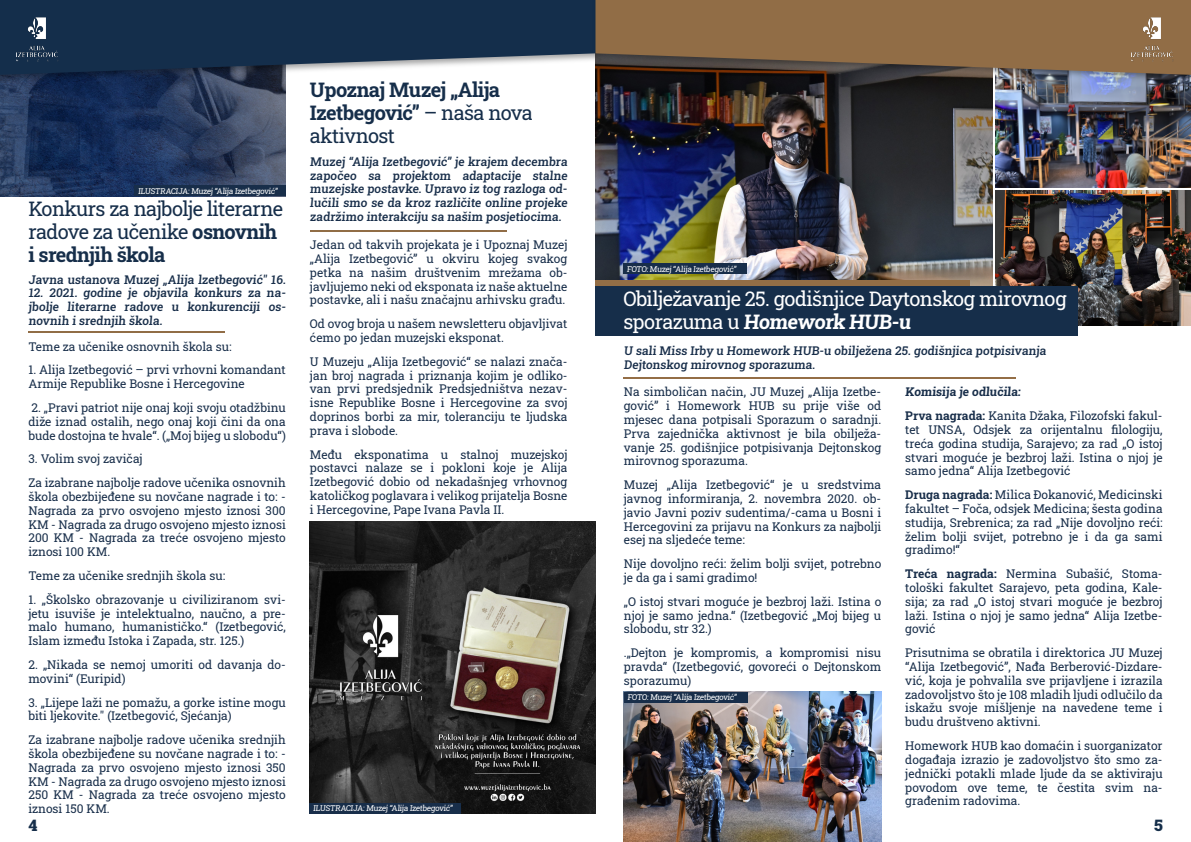
<style>
.page{position:relative;width:1191px;height:842px;background:#fff}
.page>*{position:absolute;margin:0;border:0;box-sizing:border-box;transform-origin:0 0}
.t1{font:20px/23px "Roboto Slab";letter-spacing:-.03em;color:#fff}
.t2{font:20px/23px "Roboto Slab";letter-spacing:-.03em;color:#162e4a}
.t3{font:700 20px/23px "Roboto Slab";letter-spacing:-.03em;color:#162e4a}
.t4{font:900 16.1px "Roboto Slab";color:#162e4a}
.t5{font:900 16.1px "Roboto Slab";color:#152e4a}
.t6{font:12px/13.8px "Roboto Slab";color:#182e4a;text-align:justify}
.t7{font:500 12px/13.8px "Roboto Slab";color:#182e4a;text-align:justify}
.t8{font:700 12px/23.8px "Roboto Slab";color:#182e4a}
.t9{font:8px "Roboto Slab";letter-spacing:-.03em;color:#fff}
.s1{font-weight:700}
.s2{font-weight:400}
</style>
<div class="page">
<img style="left:995px;top:191px;width:196px;height:134px">
<img style="left:995px;top:84px;width:196px;height:103px">
<img style="left:595px;top:84px;width:397px;height:203px">
<div style="left:623px;top:263px;width:123px;height:11px;background:#182e4a"></div>
<img style="left:0;top:84px;width:286px;height:112px">
<div style="left:135px;top:186px;width:151px;height:10px;background:#182e4a"></div>
<img style="left:0;top:75px;width:286px;height:9px">
<svg style="left:75px;top:0;width:517px;height:75px;fill:#142e4b"></svg>
<img style="left:0;top:0;width:75px;height:75px">
<img style="left:592px;top:0;width:599px;height:84px">
<svg style="left:595px;top:0;width:520px;height:75px;fill:#916d46"></svg>
<img style="left:1115px;top:0;width:76px;height:75px">
<hr style="left:28px;top:332px;width:197px;height:1px;background:#916d46">
<hr style="left:310px;top:230px;width:196px;height:1px;background:#916d46">
<hr style="left:624px;top:378px;width:392px;height:1px;background:#946e46">
<div style="left:595px;top:281px;width:374px;height:55px;background:linear-gradient(to right,#936e46,#936e46)"></div>
<div style="left:595px;top:287px;width:483px;height:49px;background:#162e4a"></div>
<img style="left:309px;top:522px;width:286px;height:291px">
<div style="left:309px;top:803px;width:152px;height:10px;background:#182e4a"></div>
<img style="left:624px;top:692px;width:257px;height:150px">
<div style="left:624px;top:692px;width:123px;height:10px;background:#182e4a"></div>
<p class="t9" style="left:138px;top:185px;width:142px">ILUSTRACIJA: Muzej “Alija Izetbegović”</p>
<h1 class="t2" style="left:28px;top:197px;width:256px">Konkurs za najbolje literarne radove za učenike <span class="s1">osnovnih i srednjih škola</span></h1>
<p class="t7" style="left:28px;top:272px;width:260px">Javna ustanova Muzej „Alija lzetbegović" 16.</p>
<p class="t7" style="left:28px;top:286px;width:260px">12. 2021. godine je objavila konkurs za na&shy;jbolje literarne radove u konkurenciji os&shy;novnih i srednjih škola.</p>
<p class="t6" style="left:28px;top:339px;width:205px">Teme za učenike osnovnih škola su:</p>
<p class="t6" style="left:28px;top:363px;width:259px">1. Alija Izetbegović – prvi vrhovni komandant<br>Armije Republike Bosne i Hercegovine</p>
<p class="t6" style="left:28px;top:400px;width:259px">2. „Pravi patriot nije onaj koji svoju otadžbinu diže iznad ostalih, nego onaj koji čini da ona bude dostojna te hvale“. („Moj bijeg u slobodu“)</p>
<p class="t6" style="left:28px;top:447px;width:259px;line-height:23.8px">3. Volim svoj zavičaj<br>Za izabrane najbolje radove učenika osnovnih</p>
<p class="t6" style="left:28px;top:489px;width:259px">škola obezbijeđene su novčane nagrade i to: - Nagrada za prvo osvojeno mjesto iznosi 300<br>KM - Nagrada za drugo osvojeno mjesto iznosi 200 KM - Nagrada za treće osvojeno mjesto iznosi 100 KM.</p>
<p class="t6" style="left:28px;top:568px;width:198px">Teme za učenike srednjih škola su:</p>
<p class="t6" style="left:28px;top:592px;width:259px">1. „Školsko obrazovanje u civiliziranom svi&shy;jetu isuviše je intelektualno, naučno, a pre&shy;malo humano, humanističko.“ (Izetbegović, Islam između Istoka i Zapada, str. 125.)</p>
<p class="t6" style="left:28px;top:657px;width:259px">2. „Nikada se nemoj umoriti od davanja do&shy;movini“ (Euripid)</p>
<p class="t6" style="left:28px;top:695px;width:259px">3. „Lijepe laži ne pomažu, a gorke istine mogu biti ljekovite." (Izetbegović, Sjećanja)</p>
<p class="t6" style="left:28px;top:733px;width:259px">Za izabrane najbolje radove učenika srednjih škola obezbijeđene su novčane nagrade i to: - Nagrada za prvo osvojeno mjesto iznosi 350<br>KM - Nagrada za drugo osvojeno mjesto iznosi 250 KM - Nagrada za treće osvojeno mjesto iznosi 150 KM.</p>
<h1 class="t3" style="left:310px;top:78px;width:224px">Upoznaj Muzej „Alija<br>Izetbegović” <span class="s2">– naša nova aktivnost</span></h1>
<p class="t7" style="left:310px;top:154px;width:260px">Muzej “Alija Izetbegović” je krajem decembra započeo sa projektom adaptacije stalne muzejske postavke. Upravo iz tog razloga od&shy;lučili smo se da kroz različite online projeke zadržimo interakciju sa našim posjetiocima.</p>
<p class="t6" style="left:310px;top:238px;width:259px">Jedan od takvih projekata je i Upoznaj Muzej „Alija Izetbegović” u okviru kojeg svakog petka na našim društvenim mrežama ob&shy;javljujemo neki od eksponata iz naše aktuelne postavke, ali i našu značajnu arhivsku građu.</p>
<p class="t6" style="left:310px;top:317px;width:259px">Od ovog broja u našem newsletteru objavljivat ćemo po jedan muzejski eksponat.</p>
<p class="t6" style="left:310px;top:354px;width:259px">U Muzeju „Alija Izetbegović“ se nalazi znača&shy;jan broj nagrada i priznanja kojim je odliko&shy;van prvi predsjednik Predsjedništva nezav&shy;isne Republike Bosne i Hercegovine za svoj doprinos borbi za mir, toleranciju te ljudska prava i slobode.</p>
<p class="t6" style="left:310px;top:447px;width:259px">Među eksponatima u stalnoj muzejskoj postavci nalaze se i pokloni koje je Alija Izetbegović dobio od nekadašnjeg vrhovnog katoličkog poglavara i velikog prijatelja Bosne i Hercegovine, Pape Ivana Pavla II.</p>
<p class="t9" style="left:313px;top:803px;width:142px">ILUSTRACIJA: Muzej “Alija Izetbegović”</p>
<p class="t9" style="left:627px;top:263px;width:112px">FOTO: Muzej “Alija Izetbegović”</p>
<h1 class="t1" style="left:623px;top:287px;width:445px">Obilježavanje 25. godišnjice Daytonskog mirovnog sporazuma u <span class="s1">Homework HUB-u</span></h1>
<p class="t7" style="left:624px;top:344px;width:425px">U sali Miss Irby u Homework HUB-u obilježena 25. godišnjica potpisivanja<br>Dejtonskog mirovnog sporazuma.</p>
<p class="t6" style="left:624px;top:385px;width:259px">Na simboličan način, JU Muzej „Alija Izetbe&shy;gović” i Homework HUB su prije više od mjesec dana potpisali Sporazum o saradnji.<br>Prva zajednička aktivnost je bila obilježa&shy;vanje 25. godišnjice potpisivanja Dejtonskog mirovnog sporazuma.</p>
<p class="t6" style="left:624px;top:478px;width:259px">Muzej „Alija Izetbegović“ je u sredstvima javnog informiranja, 2. novembra 2020. ob&shy;javio Javni poziv sudentima/-cama u Bosni i Hercegovini za prijavu na Konkurs za najbolji esej na sljedeće teme:</p>
<p class="t6" style="left:624px;top:557px;width:259px">Nije dovoljno reći: želim bolji svijet, potrebno je da ga i sami gradimo!</p>
<p class="t6" style="left:624px;top:594px;width:259px">„O istoj stvari moguće je bezbroj laži. Istina o njoj je samo jedna.“ (Izetbegović „Moj bijeg u slobodu, str 32.)</p>
<p class="t6" style="left:624px;top:646px;width:259px">.„Dejton je kompromis, a kompromisi nisu pravda“ (Izetbegović, govoreći o Dejtonskom sporazumu)</p>
<p class="t9" style="left:627px;top:692px;width:112px">FOTO: Muzej “Alija Izetbegović”</p>
<p class="t8" style="left:905px;top:380px;width:259px">Komisija je odlučila:<br>Prva nagrada: <span class="s2">Kanita Džaka, Filozofski fakul-</span></p>
<p class="t6" style="left:905px;top:422px;width:259px">tet UNSA, Odsjek za orijentalnu filologiju, treća godina studija, Sarajevo; za rad „O istoj stvari moguće je bezbroj laži. Istina o njoj je samo jedna“ Alija Izetbegović</p>
<p class="t6" style="left:905px;top:488px;width:259px"><span class="s1">Druga nagrada:</span> Milica Đokanović, Medicinski fakultet – Foča, odsjek Medicina; šesta godina studija, Srebrenica; za rad „Nije dovoljno reći: želim bolji svijet, potrebno je i da ga sami gradimo!“</p>
<p class="t6" style="left:905px;top:567px;width:259px"><span class="s1">Treća nagrada:</span> Nermina Subašić, Stoma&shy;tološki fakultet Sarajevo, peta godina, Kale&shy;sija; za rad „O istoj stvari moguće je bezbroj laži. Istina o njoj je samo jedna“ Alija Izetbe&shy;gović</p>
<p class="t6" style="left:905px;top:646px;width:259px">Prisutnima se obratila i direktorica JU Muzej “Alija Izetbegović”, Nađa Berberović-Dizdare&shy;vić, koja je pohvalila sve prijavljene i izrazila zadovoljstvo što je 108 mladih ljudi odlučilo da iskažu svoje mišljenje na navedene teme i budu društveno aktivni.</p>
<p class="t6" style="left:905px;top:738px;width:259px">Homework HUB kao domaćin i suorganizator događaja izrazio je zadovoljstvo što smo za&shy;jednički potakli mlade ljude da se aktiviraju povodom ove teme, te čestita svim na&shy;građenim radovima.</p>
<h2 class="t4" style="left:28px;top:814px;width:10px">4</h2>
<h2 class="t5" style="left:1154px;top:814px;width:10px">5</h2>
</div>
